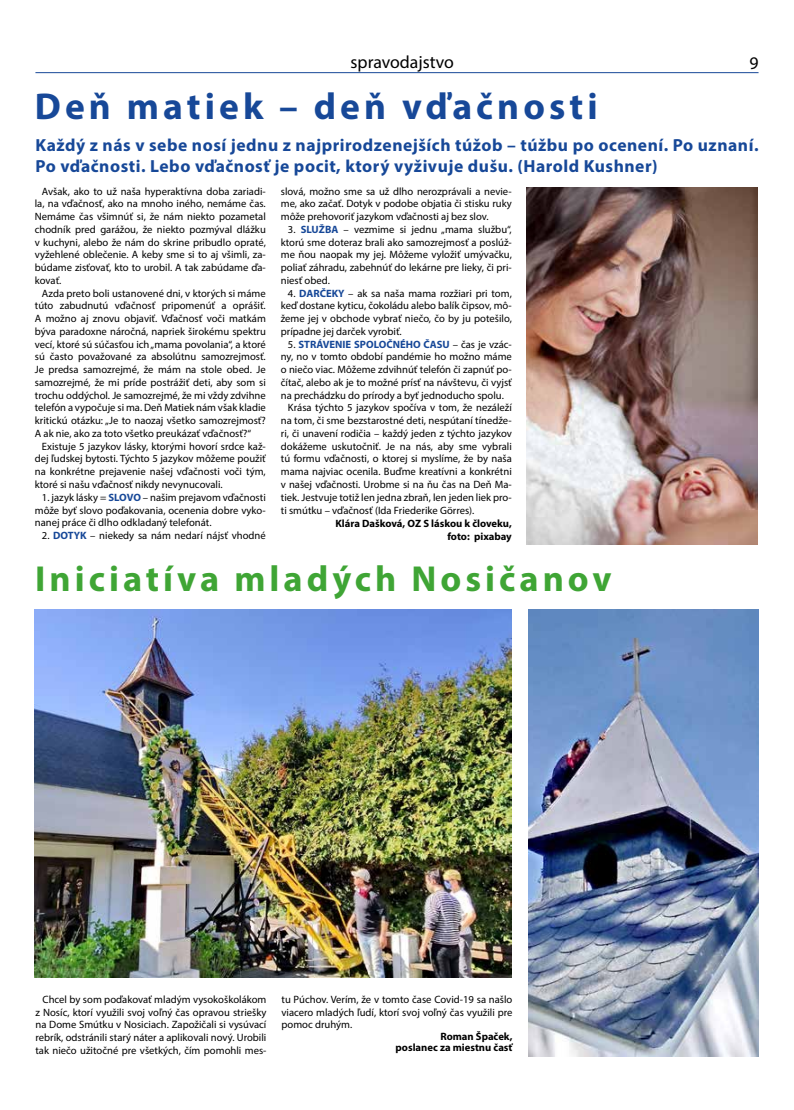
<style>
.page{position:relative;width:794px;height:1110px;background:#fff}
.page>*{position:absolute;margin:0;border:0;box-sizing:border-box;transform-origin:0 0}
.t1{font:700 37.5px "Myriad Pro";letter-spacing:.11em;color:#174898}
.t2{font:700 36.25px "Myriad Pro";letter-spacing:.11em;color:#3fa535}
.t3{font:17.75px "Myriad Pro";color:#000}
.t4{font:700 17.5px/21px "Myriad Pro";letter-spacing:.03em;color:#174898}
.t5{font:10.62px/12.8px "Myriad Pro";color:#000;text-align:justify}
.t6{font:700 10.62px/11.2px "Myriad Pro";color:#000;text-align:right}
.t7{font:700 10.62px "Myriad Pro";color:#174898}
.s1{font-weight:700;color:#174898}
.s2{font-weight:400;color:#000}
</style>
<div class="page">
<hr style="left:35px;top:72px;width:723px;height:1px;background:#174898">
<img style="left:527px;top:187px;width:231px;height:357px">
<img style="left:528px;top:609px;width:230px;height:446px">
<img style="left:35px;top:609px;width:477px;height:367px">
<h3 class="t3" style="left:350px;top:51px;width:105px">spravodajstvo</h3>
<h3 class="t3" style="left:749px;top:52px;width:11px">9</h3>
<h1 class="t1" style="left:35px;top:82px;width:564px">Deň matiek – deň vďačnosti</h1>
<h3 class="t4" style="left:35px;top:134px;width:724px">Každý z nás v sebe nosí jednu z najprirodzenejších túžob – túžbu po ocenení. Po uznaní.<br>Po vďačnosti. Lebo vďačnosť je pocit, ktorý vyživuje dušu. (Harold Kushner)</h3>
<p class="t5" style="left:35px;top:184px;width:232px;text-indent:7px">Avšak, ako to už naša hyperaktívna doba zariadi&shy;la, na vďačnosť, ako na mnoho iného, nemáme čas.<br>Nemáme čas všimnúť si, že nám niekto pozametal chodník pred garážou, že niekto pozmýval dlážku v kuchyni, alebo že nám do skrine pribudlo opraté, vyžehlené oblečenie. A keby sme si to aj všimli, za&shy;búdame zisťovať, kto to urobil. A tak zabúdame ďa&shy;kovať.</p>
<p class="t5" style="left:35px;top:286px;width:232px;text-indent:7px">Azda preto boli ustanovené dni, v ktorých si máme túto zabudnutú vďačnosť pripomenúť a oprášiť.<br>A možno aj znovu objaviť. Vďačnosť voči matkám býva paradoxne náročná, napriek širokému spektru vecí, ktoré sú súčasťou ich „mama povolania“, a ktoré sú často považované za absolútnu samozrejmosť.<br>Je predsa samozrejmé, že mám na stole obed. Je samozrejmé, že mi príde postrážiť deti, aby som si trochu oddýchol. Je samozrejmé, že mi vždy zdvihne telefón a vypočuje si ma. Deň Matiek nám však kladie kritickú otázku: „Je to naozaj všetko samozrejmosť?<br>A ak nie, ako za toto všetko preukázať vďačnosť?“</p>
<p class="t5" style="left:35px;top:439px;width:232px;text-indent:7px">Existuje 5 jazykov lásky, ktorými hovorí srdce kaž&shy;dej ľudskej bytosti. Týchto 5 jazykov môžeme použiť na konkrétne prejavenie našej vďačnosti voči tým, ktoré si našu vďačnosť nikdy nevynucovali.</p>
<p class="t5" style="left:35px;top:490px;width:232px;text-indent:7px">1. jazyk lásky = <span class="s1">SLOVO</span> – našim prejavom vďačnosti môže byť slovo poďakovania, ocenenia dobre vyko&shy;nanej práce či dlho odkladaný telefonát.</p>
<p class="t5" style="left:42px;top:528px;width:225px">2. <span class="s1">DOTYK</span> – niekedy sa nám nedarí nájsť vhodné</p>
<p class="t5" style="left:281px;top:184px;width:232px">slová, možno sme sa už dlho nerozprávali a nevie&shy;me, ako začať. Dotyk v podobe objatia či stisku ruky môže prehovoriť jazykom vďačnosti aj bez slov.</p>
<p class="t5" style="left:281px;top:222px;width:232px;text-indent:7px">3. <span class="s1">SLUŽBA</span> – vezmime si jednu „mama službu“, ktorú sme doteraz brali ako samozrejmosť a poslúž&shy;me ňou naopak my jej. Môžeme vyložiť umývačku, poliať záhradu, zabehnúť do lekárne pre lieky, či pri&shy;niesť obed.</p>
<p class="t5" style="left:281px;top:286px;width:232px;text-indent:7px">4. <span class="s1">DARČEKY</span> – ak sa naša mama rozžiari pri tom, keď dostane kyticu, čokoládu alebo balík čipsov, mô&shy;žeme jej v obchode vybrať niečo, čo by ju potešilo, prípadne jej darček vyrobiť.</p>
<p class="t7" style="left:288px;top:337px;width:225px"><span class="s2">5.</span> STRÁVENIE SPOLOČNÉHO ČASU <span class="s2">– čas je vzác-</span></p>
<p class="t5" style="left:281px;top:350px;width:232px">ny, no v tomto období pandémie ho možno máme</p>
<p class="t5" style="left:281px;top:363px;width:232px">o niečo viac. Môžeme zdvihnúť telefón či zapnúť po-</p>
<p class="t5" style="left:281px;top:375px;width:232px">čítač, alebo ak je to možné prísť na návštevu, či vyjsť</p>
<p class="t5" style="left:281px;top:388px;width:225px">na prechádzku do prírody a byť jednoducho spolu.</p>
<p class="t5" style="left:288px;top:401px;width:225px">Krása týchto 5 jazykov spočíva v tom, že nezáleží</p>
<p class="t5" style="left:281px;top:414px;width:232px">na tom, či sme bezstarostné deti, nespútaní tínedže-</p>
<p class="t5" style="left:281px;top:426px;width:232px">ri, či unavení rodičia – každý jeden z týchto jazykov</p>
<p class="t5" style="left:281px;top:439px;width:232px">dokážeme uskutočniť. Je na nás, aby sme vybrali</p>
<p class="t5" style="left:281px;top:452px;width:232px">tú formu vďačnosti, o ktorej si myslíme, že by naša</p>
<p class="t5" style="left:281px;top:465px;width:232px">mama najviac ocenila. Buďme kreatívni a konkrétni</p>
<p class="t5" style="left:281px;top:477px;width:232px">v našej vďačnosti. Urobme si na ňu čas na Deň Ma-</p>
<p class="t5" style="left:281px;top:490px;width:232px">tiek. Jestvuje totiž len jedna zbraň, len jeden liek pro-</p>
<p class="t5" style="left:281px;top:503px;width:195px">ti smútku – vďačnosť (Ida Friederike Görres).</p>
<p class="t6" style="left:335px;top:517px;width:178px;line-height:12.5px">Klára Dašková, OZ S láskou k človeku, foto: pixabay</p>
<h2 class="t2" style="left:35px;top:555px;width:578px">Iniciatíva mladých Nosičanov</h2>
<p class="t5" style="left:35px;top:992px;width:232px;text-indent:7px">Chcel by som poďakovať mladým vysokoškolákom z Nosíc, ktorí využili svoj voľný čas opravou striešky na Dome Smútku v Nosiciach. Zapožičali si vysúvací rebrík, odstránili starý náter a aplikovali nový. Urobili tak niečo užitočné pre všetkých, čím pomohli mes-</p>
<p class="t5" style="left:281px;top:992px;width:232px">tu Púchov. Verím, že v tomto čase Covid-19 sa našlo viacero mladých ľudí, ktorí svoj voľný čas využili pre pomoc druhým.</p>
<p class="t6" style="left:395px;top:1029px;width:118px">Roman Špaček, poslanec za miestnu časť</p>
</div>
